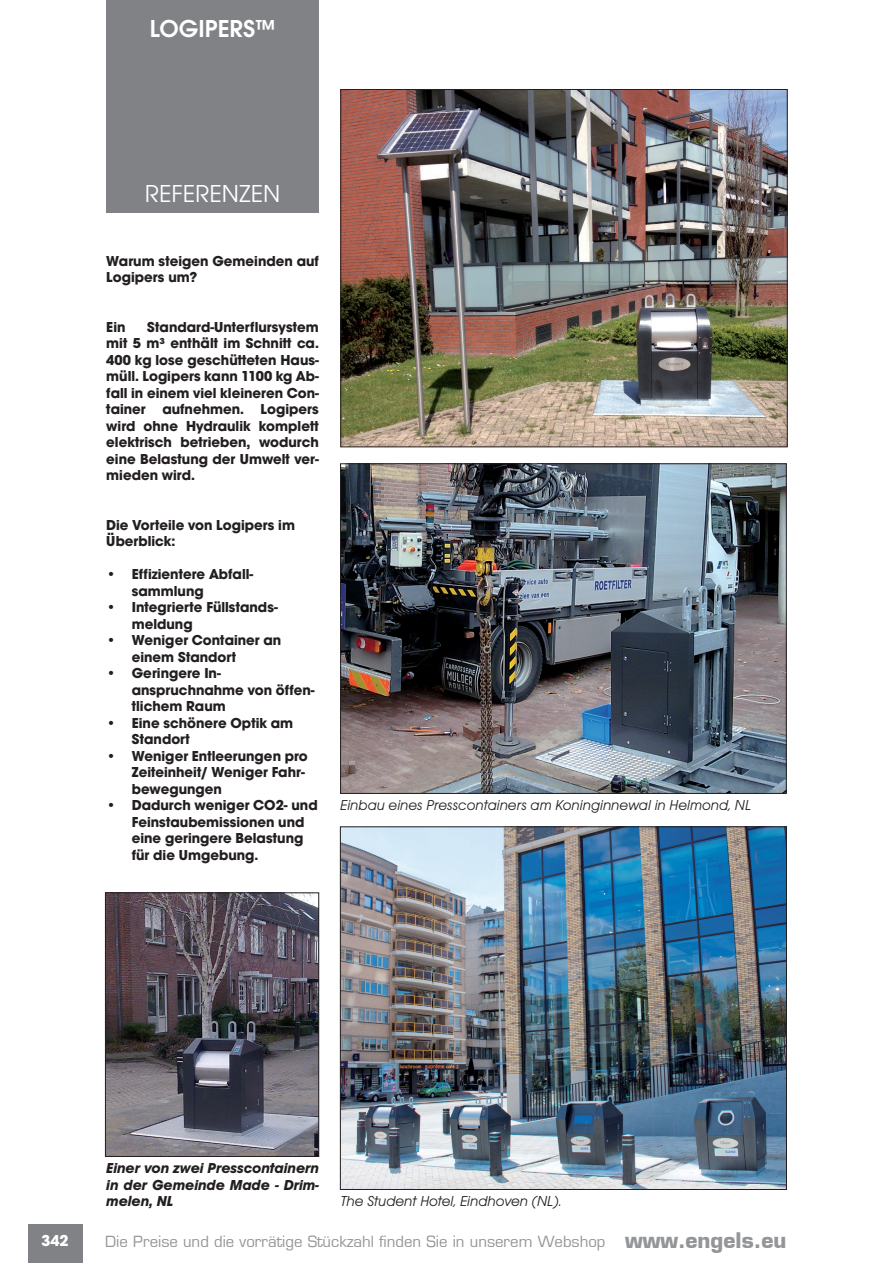
<style>
.page{position:relative;width:893px;height:1263px;background:#fff}
.page>*{position:absolute;margin:0;border:0;box-sizing:border-box;transform-origin:0 0}
.blokteksten_onderkan{font:25.5px "Avant Garde Gothic Itc T";color:#fff}
.blokteksten_bovenkan{font:600 25.5px "Avant Garde Gothic Itc T";color:#fff}
.t1{font:700 16.5px "Avant Garde Gothic Itc T";color:#fff}
.platte_tekst_bold{font:700 15px/16.5px "Avant Garde Gothic Itc T";color:#231f20}
.ondertitel{font:italic 15px "Avant Garde Gothic Itc T";color:#231f20}
.t2{font:15px "Eurostile";color:#939598}
.ondertitel_bold{font:italic 700 15px/16.5px "Avant Garde Gothic Itc T";color:#231f20;text-align:justify}
.s1{font-weight:700;font-size:21px}
</style>
<div class="page">
<div style="left:28px;top:1224px;width:54px;height:39px;background:#808285"></div>
<div style="left:106px;top:0;width:213px;height:213px;background:#808285"></div>
<img style="left:107px;top:895px;width:210px;height:260px">
<div style="left:105px;top:893px;width:214px;height:264px;border:1px solid #231f20"></div>
<img style="left:342px;top:466px;width:442px;height:326px">
<div style="left:340px;top:464px;width:446px;height:330px;border:1px solid #231f20"></div>
<img style="left:343px;top:91px;width:442px;height:354px">
<div style="left:341px;top:89px;width:446px;height:358px;border:1px solid #231f20"></div>
<img style="left:342px;top:829px;width:443px;height:359px">
<p class="blokteksten_bovenkan" style="left:150px;top:14px;width:127px">LOGIPERS™</p>
<p class="blokteksten_onderkan" style="left:145px;top:179px;width:137px">REFERENZEN</p>
<p class="platte_tekst_bold" style="left:106px;top:252px;width:214px">Warum steigen Gemeinden auf<br>Logipers um?</p>
<p class="platte_tekst_bold" style="left:106px;top:318px;width:214px;text-align:justify;text-indent:41px">Standard-Unterflursystem mit 5 m³ enthält im Schnitt ca.<br>400 kg lose geschütteten Haus&shy;müll. Logipers kann 1100 kg Ab&shy;fall in einem viel kleineren Con&shy;tainer aufnehmen. Logipers wird ohne Hydraulik komplett elektrisch betrieben, wodurch eine Belastung der Umwelt ver&shy;mieden wird.</p>
<p class="platte_tekst_bold" style="left:106px;top:318px;width:21px">Ein</p>
<p class="platte_tekst_bold" style="left:106px;top:516px;width:190px">Die Vorteile von Logipers im<br>Überblick:</p>
<p class="platte_tekst_bold" style="left:132px;top:565px;width:123px;text-indent:-26px">• Effizientere Abfall&shy;sammlung</p>
<p class="platte_tekst_bold" style="left:132px;top:598px;width:147px;text-indent:-26px">• Integrierte Füllstands&shy;meldung</p>
<p class="platte_tekst_bold" style="left:132px;top:631px;width:151px;text-indent:-26px">• Weniger Container an einem Standort</p>
<p class="platte_tekst_bold" style="left:132px;top:664px;width:184px;text-indent:-26px">• Geringere In&shy;anspruchnahme von öffen&shy;tlichem Raum</p>
<p class="platte_tekst_bold" style="left:132px;top:714px;width:163px;text-indent:-26px">• Eine schönere Optik am<br>Standort</p>
<p class="platte_tekst_bold" style="left:132px;top:747px;width:178px;text-indent:-26px">• Weniger Entleerungen pro<br>Zeiteinheit/ Weniger Fahr&shy;bewegungen</p>
<p class="platte_tekst_bold" style="left:132px;top:796px;width:187px;text-indent:-26px">• Dadurch weniger CO2- und<br>Feinstaubemissionen und eine geringere Belastung für die Umgebung.</p>
<p class="ondertitel" style="left:340px;top:796px;width:413px">Einbau eines Presscontainers am Koninginnewal in Helmond, NL</p>
<p class="ondertitel_bold" style="left:106px;top:1159px;width:214px">Einer von zwei Presscontainern in der Gemeinde Made - Drim&shy;melen, NL</p>
<p class="ondertitel" style="left:340px;top:1192px;width:223px">The Student Hotel, Eindhoven (NL).</p>
<p class="t1" style="left:41px;top:1231px;width:29px">342</p>
<p class="t2" style="left:105px;top:1233px;width:683px">Die Preise und die vorrätige Stückzahl finden Sie in unserem Webshop <span class="s1">www.engels.eu</span></p>
</div>
